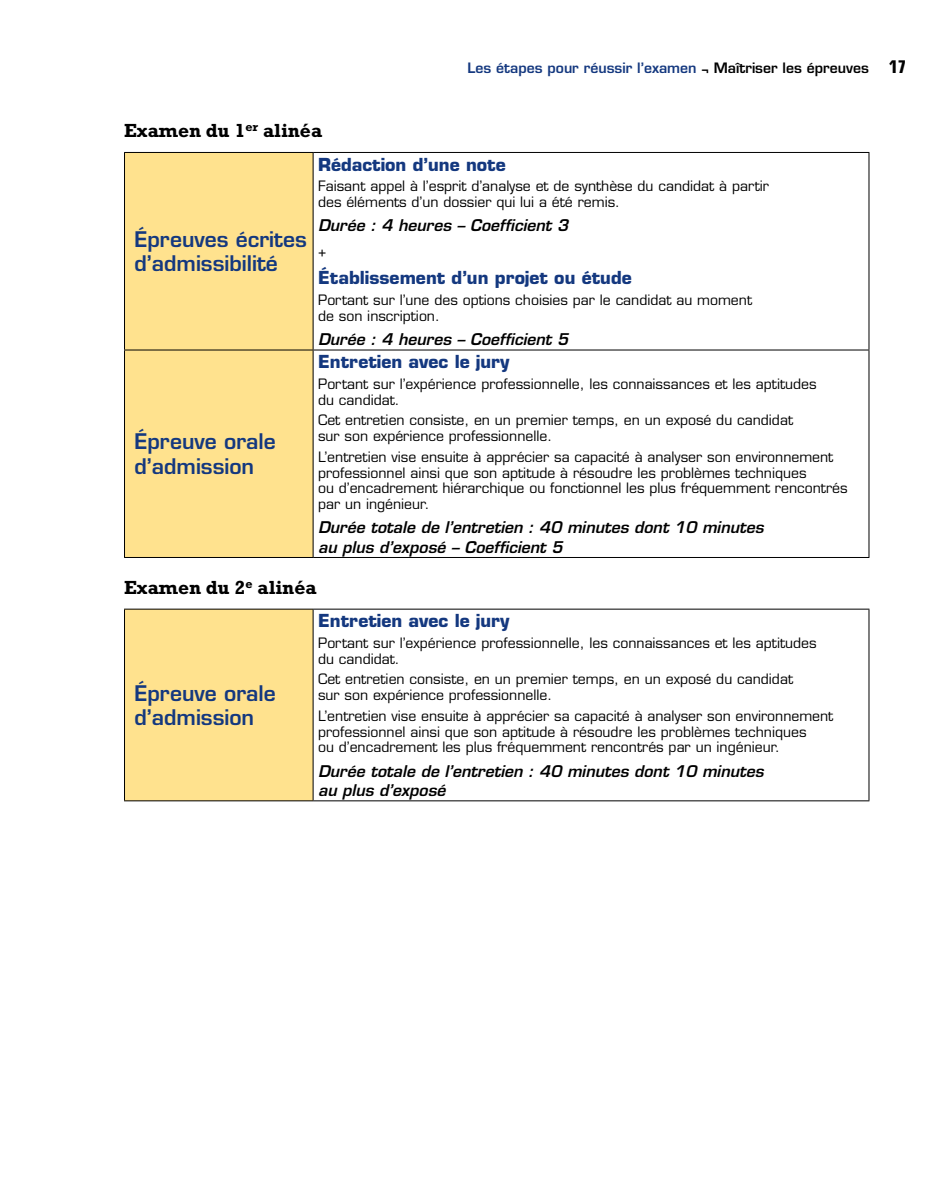
<style>
.page{position:relative;width:943px;height:1191px;background:#fff}
.page>*{position:absolute;margin:0;border:0;box-sizing:border-box;transform-origin:0 0}
.Tableau_1_entrée_1{font:600 21px/24.5px "Eurostile LT Std";color:#14387f}
.Titre_5{font:700 19.25px "Rockwell Std";color:#000}
.Tableau_1_texte_1{font:700 17.5px "Eurostile LT Std";color:#14387f}
.Tableau_1_texte_duré{font:italic 600 15.75px/19.2px "Eurostile LT Std";color:#000}
.Tableau_1_texte_3{font:14px/15.8px "Eurostile LT Std";color:#000}
.t1{font:600 14px "Eurostile LT Std";color:#14387f}
.s1{color:#000}
.s2{font-weight:700;font-stretch:condensed;font-size:17.5px;color:#000}
</style>
<div class="page">
<div style="left:125px;top:153px;width:188px;height:404px;background:#ffe28e"></div>
<hr style="left:124px;top:152px;width:189px;height:1px;background:#000">
<hr style="left:124px;top:153px;width:1px;height:196px;background:#000">
<hr style="left:313px;top:152px;width:556px;height:1px;background:#000">
<hr style="left:313px;top:153px;width:1px;height:196px;background:#000">
<hr style="left:868px;top:153px;width:1px;height:196px;background:#000">
<hr style="left:124px;top:349px;width:189px;height:1px;background:#000">
<hr style="left:124px;top:350px;width:1px;height:207px;background:#000">
<hr style="left:313px;top:349px;width:556px;height:1px;background:#000">
<hr style="left:313px;top:350px;width:1px;height:207px;background:#000">
<hr style="left:868px;top:350px;width:1px;height:207px;background:#000">
<hr style="left:124px;top:557px;width:189px;height:1px;background:#000">
<hr style="left:313px;top:557px;width:556px;height:1px;background:#000">
<div style="left:124px;top:609px;width:189px;height:192px;background:#ffe28e"></div>
<hr style="left:313px;top:608px;width:556px;height:1px;background:#000">
<hr style="left:868px;top:609px;width:1px;height:191px;background:#000">
<hr style="left:313px;top:800px;width:556px;height:1px;background:#000">
<hr style="left:124px;top:608px;width:189px;height:1px;background:#000">
<hr style="left:124px;top:609px;width:1px;height:191px;background:#000">
<hr style="left:313px;top:609px;width:1px;height:191px;background:#000">
<hr style="left:124px;top:800px;width:189px;height:1px;background:#000">
<p class="Titre_5" style="left:124px;top:119px;width:200px">Examen du 1<sup>er</sup> alinéa</p>
<p class="t1" style="left:467px;top:59px;width:440px">Les étapes pour réussir l’examen <sub>¬</sub> <span class="s1">Maîtriser les épreuves</span> <span class="s2">17</span></p>
<p class="Tableau_1_entrée_1" style="left:134px;top:227px;width:174px">Épreuves écrites d’admissibilité</p>
<p class="Tableau_1_entrée_1" style="left:134px;top:429px;width:143px">Épreuve orale d’admission</p>
<p class="Tableau_1_texte_1" style="left:318px;top:153px;width:189px">Rédaction d’une note</p>
<p class="Tableau_1_texte_3" style="left:318px;top:178px;width:452px">Faisant appel à l’esprit d’analyse et de synthèse du candidat à partir des éléments d’un dossier qui lui a été remis.</p>
<p class="Tableau_1_texte_duré" style="left:318px;top:216px;width:252px">Durée : 4 heures – Coefficient 3</p>
<p class="Tableau_1_texte_3" style="left:318px;top:244px;width:10px">+</p>
<p class="Tableau_1_texte_1" style="left:318px;top:267px;width:315px">Établissement d’un projet ou étude</p>
<p class="Tableau_1_texte_3" style="left:318px;top:292px;width:435px">Portant sur l’une des options choisies par le candidat au moment de son inscription.</p>
<p class="Tableau_1_texte_duré" style="left:318px;top:330px;width:252px">Durée : 4 heures – Coefficient 5</p>
<p class="Tableau_1_texte_1" style="left:318px;top:351px;width:193px">Entretien avec le jury</p>
<p class="Tableau_1_texte_3" style="left:318px;top:376px;width:500px">Portant sur l’expérience professionnelle, les connaissances et les aptitudes du candidat.</p>
<p class="Tableau_1_texte_3" style="left:318px;top:412px;width:476px">Cet entretien consiste, en un premier temps, en un exposé du candidat sur son expérience professionnelle.</p>
<p class="Tableau_1_texte_3" style="left:318px;top:449px;width:531px">L’entretien vise ensuite à apprécier sa capacité à analyser son environnement professionnel ainsi que son aptitude à résoudre les problèmes techniques<br>ou d’encadrement hiérarchique ou fonctionnel les plus fréquemment rencontrés par un ingénieur.</p>
<p class="Tableau_1_texte_duré" style="left:318px;top:518px;width:447px">Durée totale de l’entretien : 40 minutes dont 10 minutes au plus d’exposé – Coefficient 5</p>
<p class="Titre_5" style="left:124px;top:576px;width:194px">Examen du 2<sup>e</sup> alinéa</p>
<p class="Tableau_1_entrée_1" style="left:134px;top:680px;width:143px">Épreuve orale d’admission</p>
<p class="Tableau_1_texte_1" style="left:318px;top:610px;width:193px">Entretien avec le jury</p>
<p class="Tableau_1_texte_3" style="left:318px;top:635px;width:500px">Portant sur l’expérience professionnelle, les connaissances et les aptitudes du candidat.</p>
<p class="Tableau_1_texte_3" style="left:318px;top:671px;width:476px">Cet entretien consiste, en un premier temps, en un exposé du candidat sur son expérience professionnelle.</p>
<p class="Tableau_1_texte_3" style="left:318px;top:708px;width:517px">L’entretien vise ensuite à apprécier sa capacité à analyser son environnement professionnel ainsi que son aptitude à résoudre les problèmes techniques<br>ou d’encadrement les plus fréquemment rencontrés par un ingénieur.</p>
<p class="Tableau_1_texte_duré" style="left:318px;top:761px;width:447px">Durée totale de l’entretien : 40 minutes dont 10 minutes au plus d’exposé</p>
</div>
